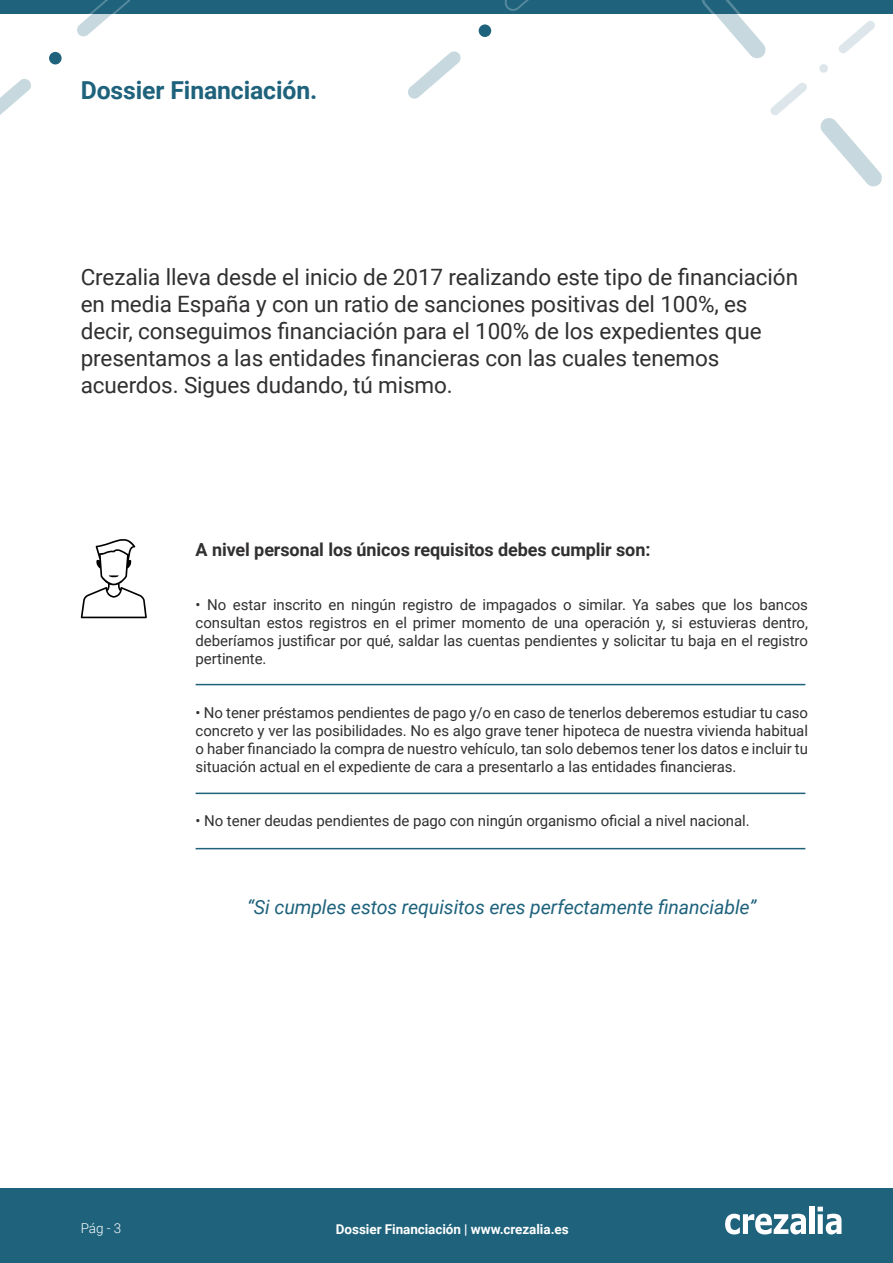
<style>
.page{position:relative;width:893px;height:1263px;background:#fff}
.page>*{position:absolute;margin:0;border:0;box-sizing:border-box;transform-origin:0 0}
.t1{font:700 24.75px "Roboto";letter-spacing:-.005em;color:#1e627c}
.t2{font:22.5px/27px "Roboto";letter-spacing:-.005em;color:#312f30}
.t3{font:italic 19.5px "Roboto";letter-spacing:-.005em;color:#1e627c}
.t4{font:700 18px "Roboto";letter-spacing:-.005em;color:#312f30}
.t5{font:15px/18px "Roboto";letter-spacing:-.005em;color:#312f30;text-align:justify}
.t6{font:700 13.5px "Roboto";letter-spacing:-.005em;color:#fff}
.t7{font:300 13.5px "Roboto";color:#fff}
</style>
<div class="page">
<div style="left:0;top:1188px;width:893px;height:75px;background:#1e627c"></div>
<svg style="left:725px;top:1213px;width:81px;height:21px"></svg>
<div style="left:809px;top:1206px;width:5px;height:28px;background:#fff"></div>
<svg style="left:818px;top:1206px;width:23px;height:28px"></svg>
<div style="left:0;top:0;width:893px;height:14px;background:#1e627c"></div>
<svg style="left:81px;top:539px;width:66px;height:79px"></svg>
<hr style="left:196px;top:684px;width:609px;height:1px;background:#1e627c">
<hr style="left:196px;top:793px;width:609px;height:1px;background:#1e627c">
<hr style="left:196px;top:848px;width:609px;height:1px;background:#1e627c">
<svg style="left:770px;top:83px;width:37px;height:32px"></svg>
<svg style="left:839px;top:21px;width:36px;height:33px"></svg>
<svg style="left:819px;top:63px;width:10px;height:10px"></svg>
<div style="left:818px;top:63px;width:11px;height:11px;border:1px solid #fff;border-radius:50%"></div>
<svg style="left:0;top:79px;width:31px;height:36px"></svg>
<svg style="left:77px;top:0;width:54px;height:37px"></svg>
<svg style="left:408px;top:51px;width:53px;height:48px"></svg>
<svg style="left:504px;top:0;width:25px;height:11px"></svg>
<svg style="left:820px;top:118px;width:62px;height:69px"></svg>
<svg style="left:702px;top:0;width:64px;height:58px"></svg>
<div style="left:48px;top:51px;width:15px;height:14px;background:#1e627c;border-radius:50%"></div>
<div style="left:47px;top:50px;width:17px;height:16px;border:2px solid #fff;border-radius:50%"></div>
<div style="left:478px;top:23px;width:14px;height:15px;background:#1e627c;border-radius:50%"></div>
<div style="left:477px;top:22px;width:16px;height:17px;border:2px solid #fff;border-radius:50%"></div>
<p class="t1" style="left:81px;top:73px;width:238px">Dossier Financiación.</p>
<p class="t2" style="left:81px;top:262px;width:719px">Crezalia lleva desde el inicio de 2017 realizando este tipo de financiación en media España y con un ratio de sanciones positivas del 100%, es decir, conseguimos financiación para el 100% de los expedientes que presentamos a las entidades financieras con las cuales tenemos acuerdos. Sigues dudando, tú mismo.</p>
<p class="t4" style="left:196px;top:537px;width:456px">A nivel personal los únicos requisitos debes cumplir son:</p>
<p class="t5" style="left:196px;top:595px;width:614px">• No estar inscrito en ningún registro de impagados o similar. Ya sabes que los bancos consultan estos registros en el primer momento de una operación y, si estuvieras dentro, deberíamos justificar por qué, saldar las cuentas pendientes y solicitar tu baja en el registro pertinente.</p>
<p class="t5" style="left:196px;top:703px;width:614px">• No tener préstamos pendientes de pago y/o en caso de tenerlos deberemos estudiar tu caso concreto y ver las posibilidades. No es algo grave tener hipoteca de nuestra vivienda habitual o haber financiado la compra de nuestro vehículo, tan solo debemos tener los datos e incluir tu situación actual en el expediente de cara a presentarlo a las entidades financieras.</p>
<p class="t5" style="left:196px;top:811px;width:556px">• No tener deudas pendientes de pago con ningún organismo oficial a nivel nacional.</p>
<p class="t3" style="left:247px;top:893px;width:511px">“Si cumples estos requisitos eres perfectamente financiable”</p>
<p class="t7" style="left:81px;top:1219px;width:42px">Pág - 3</p>
<p class="t6" style="left:336px;top:1219px;width:234px">Dossier Financiación | www.crezalia.es</p>
</div>
